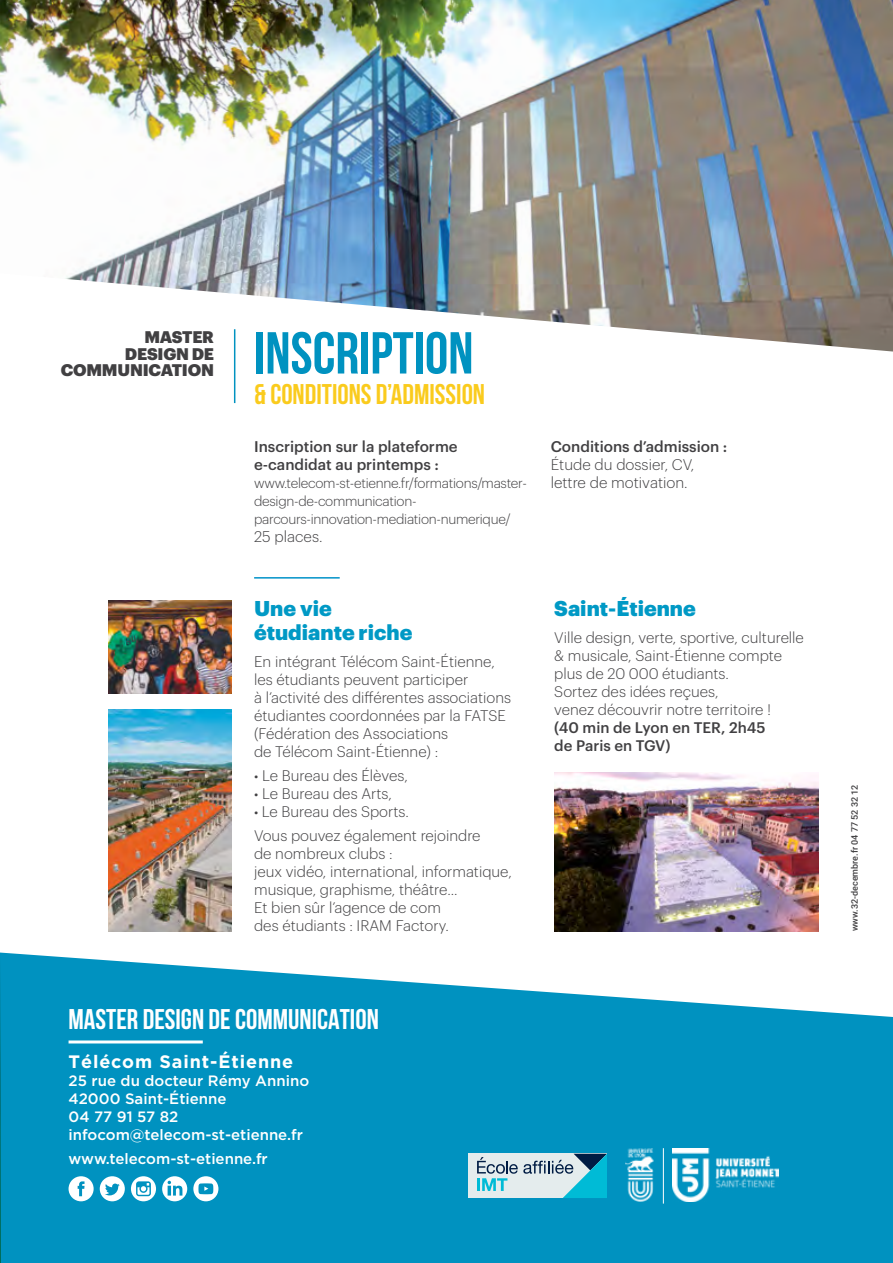
<style>
.page{position:relative;width:893px;height:1263px;background:#fff}
.page>*{position:absolute;margin:0;border:0;box-sizing:border-box;transform-origin:0 0}
.t1{font:700 59.1px "Bebas Neue";color:#0092c0}
.t2{font:700 28.5px "Bebas Neue";color:#fff}
.t3{font:700 28.5px "Bebas Neue";color:#facb1d}
.t4{font:900 21px/24px "Graphik";color:#0099c5}
.t5{font:700 18px "Gotham";letter-spacing:.05em;color:#fff}
.t6{font:900 16.5px "Graphik";letter-spacing:-.015em;color:#414042}
.t7{font:500 15.15px/18px "Graphik";color:#414042}
.t8{font:300 15.15px/18px "Graphik";color:#414042}
.t9{font:300 15px/18px "Graphik";color:#414042}
.t10{font:500 15px/18px "Gotham";color:#fff}
.t11{font:500 15px/18px "Graphik";color:#414042}
.t12{font:300 13.65px/18px "Graphik";letter-spacing:-.02em;color:#414042}
.t13{font:500 9px "Roboto";color:#414042}
.s1{font-size:13.5px}
</style>
<div class="page">
<svg style="left:1px;top:952px;width:891px;height:311px;background:#1c9ec7"></svg>
<img style="left:0;top:0;width:893px;height:352px">
<img style="left:625px;top:1148px;width:29px;height:53px">
<img style="left:673px;top:1148px;width:105px;height:54px">
<hr style="left:663px;top:1148px;width:1px;height:55px;background:#fff">
<hr style="left:69px;top:1040px;width:134px;height:3px;background:#fff">
<svg style="left:131px;top:1176px;width:25px;height:25px"></svg>
<svg style="left:162px;top:1176px;width:25px;height:25px"></svg>
<svg style="left:69px;top:1176px;width:25px;height:25px"></svg>
<svg style="left:193px;top:1176px;width:25px;height:25px"></svg>
<svg style="left:100px;top:1176px;width:25px;height:25px"></svg>
<img style="left:0;top:952px;width:1px;height:311px">
<svg style="left:892px;top:1016px;width:1px;height:247px"></svg>
<div style="left:468px;top:1154px;width:139px;height:44px;background:#e4eced"></div>
<svg style="left:477px;top:1154px;width:130px;height:44px"></svg>
<hr style="left:234px;top:329px;width:1px;height:74px;background:#0092c0">
<hr style="left:254px;top:577px;width:86px;height:2px;background:#0092c8">
<img style="left:554px;top:773px;width:265px;height:158px">
<img style="left:109px;top:709px;width:122px;height:222px">
<img style="left:109px;top:600px;width:122px;height:93px">
<p class="t6" style="left:144px;top:324px;width:28px">MASTER</p>
<p class="t6" style="left:125px;top:341px;width:7px">DESI</p>
<p class="t6" style="left:163px;top:341px;width:40px">GN DE</p>
<p class="t6" style="left:61px;top:357px;width:26px">COMMUNI</p>
<p class="t6" style="left:149px;top:357px;width:16px">CATION</p>
<h1 class="t1" style="left:254px;top:321px;width:221px">INSCRIPTION</h1>
<h2 class="t3" style="left:254px;top:378px;width:232px">&amp; CONDITIONS D’ADMISSION</h2>
<p class="t7" style="left:254px;top:437px;width:205px">Inscription sur la plateforme e-candidat au printemps :</p>
<p class="t12" style="left:254px;top:473px;width:274px">www.telecom-st-etienne.fr/formations/master&shy;design-de-communication&shy;parcours-innovation-mediation-numerique/</p>
<p class="t8" style="left:254px;top:527px;width:70px">25 places.</p>
<h3 class="t4" style="left:254px;top:595px;width:160px">UNE VIE<br>ÉTUDIANTE RICHE</h3>
<p class="t9" style="left:254px;top:652px;width:258px">En intégrant Télécom Saint-étienne, les étudiants peuvent participer<br>à l’activité des différentes associations étudiantes coordonnées par la FATSE (Fédération des Associations<br>de Télécom Saint-Étienne) :</p>
<p class="t9" style="left:254px;top:766px;width:155px"><span class="s1">•</span> Le Bureau des Élèves,</p>
<p class="t9" style="left:254px;top:784px;width:139px"><span class="s1">•</span> Le Bureau des Arts,</p>
<p class="t9" style="left:254px;top:799px;width:228px;line-height:24px"><span class="s1">•</span> Le Bureau des Sports.<br>Vous pouvez également rejoindre</p>
<p class="t9" style="left:254px;top:844px;width:259px">de nombreux clubs :<br>jeux vidéo, international, informatique, musique, graphisme, théâtre...<br>Et bien sûr l’agence de com<br>des étudiants : IRAM Factory.</p>
<p class="t7" style="left:551px;top:437px;width:178px">Conditions d’admission :</p>
<p class="t8" style="left:551px;top:455px;width:145px">Étude du dossier, CV, lettre de motivation.</p>
<h3 class="t4" style="left:554px;top:595px;width:143px">SAINT-ÉTIENNE</h3>
<p class="t9" style="left:554px;top:628px;width:251px">Ville design, verte, sportive, culturelle &amp; musicale, Saint-Étienne compte plus de 20 000 étudiants.<br>Sortez des idées reçues,<br>venez découvrir notre territoire !</p>
<p class="t11" style="left:554px;top:717px;width:213px">(40 min de Lyon en TER, 2h45 de Paris en TGV)</p>
<h2 class="t2" style="left:69px;top:1003px;width:312px">MASTER DESIGN DE COMMUNICATION</h2>
<p class="t5" style="left:69px;top:1051px;width:226px">Télécom Saint-étienne</p>
<p class="t10" style="left:69px;top:1071px;width:242px">25 rue du docteur Rémy Annino<br>42000 Saint-étienne<br>04 77 91 57 82 infocom@telecom-st-etienne.fr</p>
<p class="t10" style="left:69px;top:1149px;width:201px">www.telecom-st-etienne.fr</p>
<p class="t13" style="left:848px;top:931px;width:148px;rotate:-90deg">www.32-decembre.fr 04 77 52 32 12</p>
</div>
